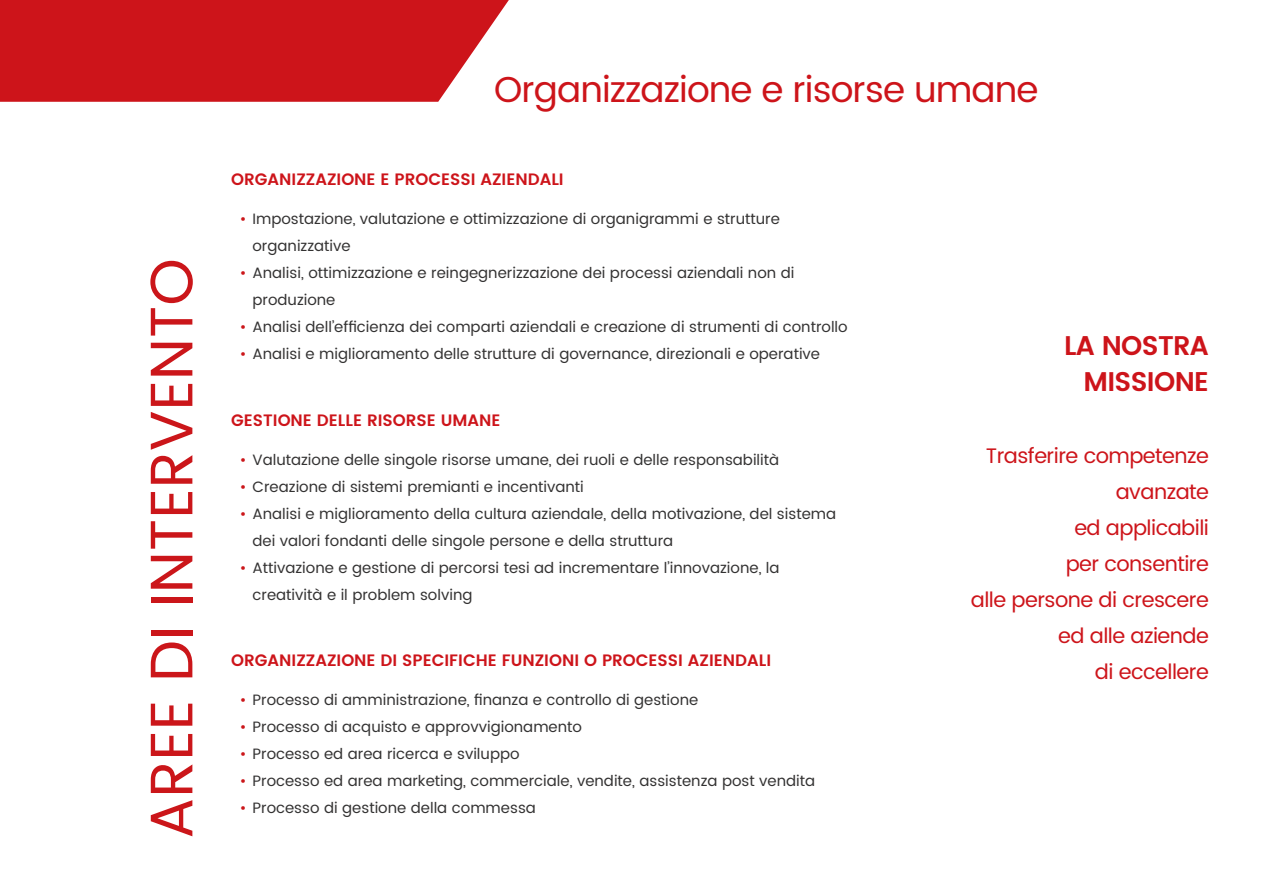
<style>
.page{position:relative;width:1263px;height:893px;background:#fff}
.page>*{position:absolute;margin:0;border:0;box-sizing:border-box;transform-origin:0 0}
.t1{font:60px "Poppins";color:#cb161a}
.t2{font:36px "Poppins";letter-spacing:-.025em;color:#cd141a}
.t3{font:600 27px/36px "Poppins";letter-spacing:-.025em;color:#cd141a;text-align:right}
.t4{font:21px/36px "Poppins";letter-spacing:-.025em;color:#cd141a;text-align:right}
.t5{font:600 16.5px "Poppins";color:#cd141a}
.t6{font:15px/27px "Poppins";color:#333232}
.s1{color:#cb161a}
</style>
<div class="page">
<svg style="left:0;top:0;width:509px;height:102px;background:#d0242a"></svg>
<h1 class="t1" style="left:128px;top:839px;width:582px;rotate:-90deg">AREE DI INTERVENTO</h1>
<h2 class="t2" style="left:494px;top:63px;width:546px">Organizzazione e risorse umane</h2>
<p class="t5" style="left:231px;top:167px;width:334px">ORGANIZZAZIONE E PROCESSI AZIENDALI</p>
<p class="t6" style="left:252px;top:206px;width:529px;text-indent:-13px"><span class="s1">•</span> Impostazione, valutazione e ottimizzazione di organigrammi e strutture organizzative</p>
<p class="t6" style="left:252px;top:260px;width:543px;text-indent:-13px"><span class="s1">•</span> Analisi, ottimizzazione e reingegnerizzazione dei processi aziendali non di produzione</p>
<p class="t6" style="left:240px;top:314px;width:609px"><span class="s1">•</span> Analisi dell’efficienza dei comparti aziendali e creazione di strumenti di controllo</p>
<p class="t6" style="left:240px;top:341px;width:582px"><span class="s1">•</span> Analisi e miglioramento delle strutture di governance, direzionali e operative</p>
<h3 class="t3" style="left:1064px;top:328px;width:146px">LA NOSTRA<br>MISSIONE</h3>
<p class="t5" style="left:231px;top:407px;width:271px">GESTIONE DELLE RISORSE UMANE</p>
<p class="t6" style="left:240px;top:446px;width:541px"><span class="s1">•</span> Valutazione delle singole risorse umane, dei ruoli e delle responsabilità</p>
<p class="t6" style="left:240px;top:473px;width:346px"><span class="s1">•</span> Creazione di sistemi premianti e incentivanti</p>
<p class="t6" style="left:252px;top:500px;width:585px;text-indent:-13px"><span class="s1">•</span> Analisi e miglioramento della cultura aziendale, della motivazione, del sistema dei valori fondanti delle singole persone e della struttura</p>
<p class="t6" style="left:252px;top:554px;width:529px;text-indent:-13px"><span class="s1">•</span> Attivazione e gestione di percorsi tesi ad incrementare l’innovazione, la creatività e il problem solving</p>
<p class="t5" style="left:231px;top:648px;width:541px">ORGANIZZAZIONE DI SPECIFICHE FUNZIONI O PROCESSI AZIENDALI</p>
<p class="t6" style="left:240px;top:687px;width:460px"><span class="s1">•</span> Processo di amministrazione, finanza e controllo di gestione</p>
<p class="t6" style="left:240px;top:714px;width:344px"><span class="s1">•</span> Processo di acquisto e approvvigionamento</p>
<p class="t6" style="left:240px;top:741px;width:281px"><span class="s1">•</span> Processo ed area ricerca e sviluppo</p>
<p class="t6" style="left:240px;top:768px;width:577px"><span class="s1">•</span> Processo ed area marketing, commerciale, vendite, assistenza post vendita</p>
<p class="t6" style="left:240px;top:795px;width:298px"><span class="s1">•</span> Processo di gestione della commessa</p>
<h3 class="t4" style="left:971px;top:438px;width:240px">Trasferire competenze avanzate<br>ed applicabili<br>per consentire<br>alle persone di crescere ed alle aziende<br>di eccellere</h3>
</div>
